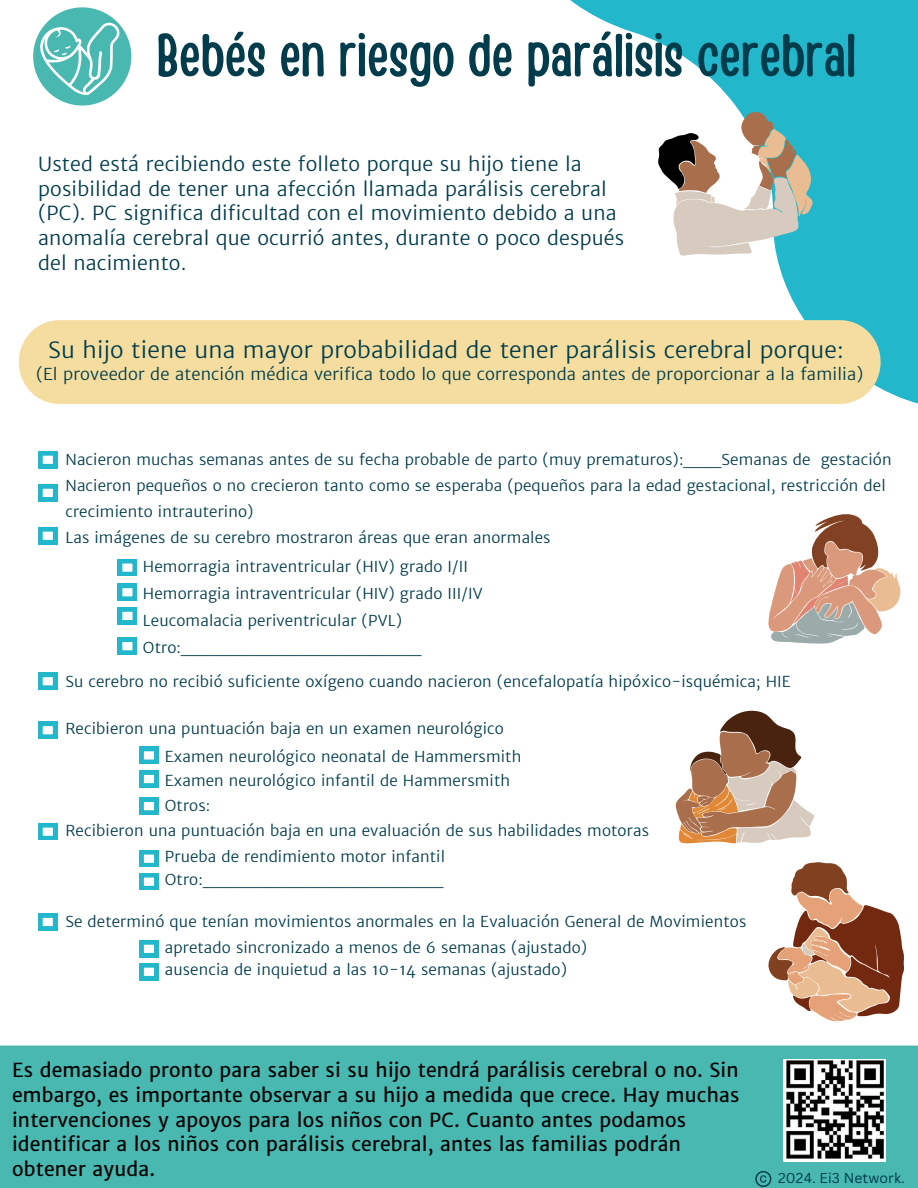
<style>
.page{position:relative;width:918px;height:1188px;background:#fff}
.page>*{position:absolute;margin:0;border:0;box-sizing:border-box;transform-origin:0 0}
.t1{font:60.3px "Handy Casual Condensed";color:#003c4b}
.t2{font:300 22.5px "Merriweather Sans";letter-spacing:.01em;color:#003c4b}
.t3{font:19.5px/24.8px "Merriweather Sans";letter-spacing:.01em;color:#000}
.t4{font:300 19.5px/24.8px "Merriweather Sans";letter-spacing:.01em;color:#003c4b}
.t5{font:300 16.5px "Merriweather Sans";letter-spacing:.01em;color:#003c4b}
.t6{font:300 15.15px/25.8px "Merriweather Sans";letter-spacing:.01em;color:#003c4b}
.t7{font:13.95px "Canva Sans";letter-spacing:.01em;color:#003c4b}
</style>
<div class="page">
<svg style="left:38px;top:451px;width:19px;height:17px"></svg>
<svg style="left:38px;top:484px;width:19px;height:17px"></svg>
<svg style="left:38px;top:527px;width:19px;height:17px"></svg>
<svg style="left:118px;top:559px;width:19px;height:17px"></svg>
<svg style="left:118px;top:584px;width:19px;height:17px"></svg>
<svg style="left:118px;top:607px;width:19px;height:17px"></svg>
<svg style="left:118px;top:638px;width:19px;height:16px"></svg>
<svg style="left:38px;top:673px;width:19px;height:17px"></svg>
<svg style="left:38px;top:722px;width:19px;height:16px"></svg>
<svg style="left:139px;top:770px;width:20px;height:17px"></svg>
<svg style="left:139px;top:747px;width:20px;height:17px"></svg>
<svg style="left:139px;top:798px;width:20px;height:16px"></svg>
<svg style="left:38px;top:823px;width:19px;height:17px"></svg>
<svg style="left:139px;top:850px;width:20px;height:17px"></svg>
<svg style="left:139px;top:873px;width:20px;height:17px"></svg>
<svg style="left:38px;top:913px;width:19px;height:17px"></svg>
<svg style="left:570px;top:0;width:348px;height:404px;fill:#23b7cb"></svg>
<div style="left:19px;top:320px;width:862px;height:84px;background:#f4dd9f;border-radius:41px"></div>
<div style="left:0;top:1046px;width:918px;height:142px;background:#48b8b1"></div>
<svg style="left:675px;top:710px;width:140px;height:134px"></svg>
<svg style="left:768px;top:514px;width:133px;height:130px"></svg>
<svg style="left:658px;top:112px;width:155px;height:143px"></svg>
<svg style="left:768px;top:862px;width:136px;height:160px"></svg>
<svg style="left:139px;top:940px;width:20px;height:17px"></svg>
<svg style="left:139px;top:963px;width:20px;height:17px"></svg>
<div style="left:33px;top:7px;width:98px;height:99px;background:#48b8b1;border-radius:50%"></div>
<svg style="left:40px;top:23px;width:80px;height:72px"></svg>
<img style="left:783px;top:1059px;width:103px;height:102px">
<svg style="left:755px;top:1171px;width:16px;height:16px"></svg>
<h3 class="t1" style="left:157px;top:16px;width:701px">Bebés en riesgo de parálisis cerebral</h3>
<h3 class="t4" style="left:38px;top:152px;width:587px">Usted está recibiendo este folleto porque su hijo tiene la posibilidad de tener una afección llamada parálisis cerebral (PC). PC significa dificultad con el movimiento debido a una anomalía cerebral que ocurrió antes, durante o poco después del nacimiento.</h3>
<h3 class="t2" style="left:48px;top:336px;width:797px">Su hijo tiene una mayor probabilidad de tener parálisis cerebral porque:</h3>
<h3 class="t5" style="left:36px;top:363px;width:829px">(El proveedor de atención médica verifica todo lo que corresponda antes de proporcionar a la familia)</h3>
<p class="t6" style="left:65px;top:447px;width:828px">Nacieron muchas semanas antes de su fecha probable de parto (muy prematuros):___Semanas de gestación Nacieron pequeños o no crecieron tanto como se esperaba (pequeños para la edad gestacional, restricción del crecimiento intrauterino)<br>Las imágenes de su cerebro mostraron áreas que eran anormales</p>
<p class="t6" style="left:143px;top:553px;width:341px;line-height:27px">Hemorragia intraventricular (HIV) grado I/II Hemorragia intraventricular (HIV) grado III/IV Leucomalacia periventricular (PVL)<br>Otro:___________________</p>
<h3 class="t6" style="left:65px;top:669px;width:727px">Su cerebro no recibió suficiente oxígeno cuando nacieron (encefalopatía hipóxico-isquémica; HIE</h3>
<h3 class="t6" style="left:65px;top:716px;width:440px">Recibieron una puntuación baja en un examen neurológico</h3>
<p class="t6" style="left:165px;top:744px;width:358px;line-height:24.8px">Examen neurológico neonatal de Hammersmith<br>Examen neurológico infantil de Hammersmith<br>Otros:</p>
<h1 class="t6" style="left:65px;top:818px;width:585px">Recibieron una puntuación baja en una evaluación de sus habilidades motoras</h1>
<p class="t6" style="left:165px;top:846px;width:282px;line-height:22.5px">Prueba de rendimiento motor infantil<br>Otro:___________________</p>
<h2 class="t6" style="left:65px;top:908px;width:682px">Se determinó que tenían movimientos anormales en la Evaluación General de Movimientos</h2>
<h3 class="t6" style="left:165px;top:936px;width:424px;line-height:22.5px">apretado sincronizado a menos de 6 semanas (ajustado) ausencia de inquietud a las 10-14 semanas (ajustado)</h3>
<p class="t3" style="left:12px;top:1058px;width:729px">Es demasiado pronto para saber si su hijo tendrá parálisis cerebral o no. Sin embargo, es importante observar a su hijo a medida que crece. Hay muchas intervenciones y apoyos para los niños con PC. Cuanto antes podamos identificar a los niños con parálisis cerebral, antes las familias podrán obtener ayuda.</p>
<h3 class="t7" style="left:778px;top:1168px;width:128px">2024. Ei3 Network.</h3>
</div>
